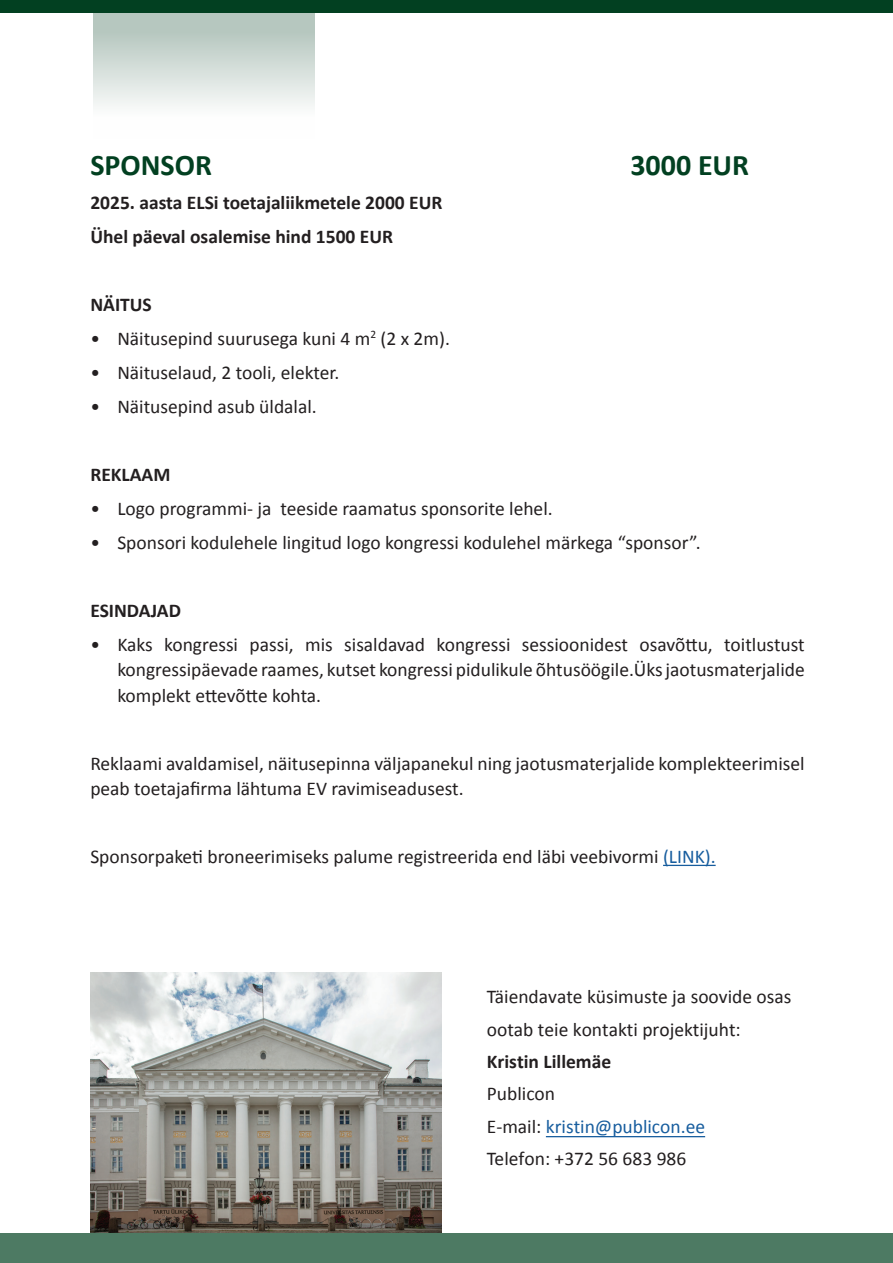
<style>
.page{position:relative;width:893px;height:1263px;background:#fff}
.page>*{position:absolute;margin:0;border:0;box-sizing:border-box;transform-origin:0 0}
.t1{font:700 30px "Calibri";color:#024021}
.t2{font:19.5px/25.5px "Calibri";color:#231f20}
.t3{font:700 19.5px/34px "Calibri";color:#231f20}
.s1{color:#175d9e}
</style>
<div class="page">
<div style="left:94px;top:13px;width:221px;height:125px;background:linear-gradient(to bottom,#adc0b7,#fff)"></div>
<hr style="left:663px;top:865px;width:53px;height:1px;background:#175d9e">
<div style="left:0;top:0;width:893px;height:13px;background:#024021"></div>
<hr style="left:546px;top:1136px;width:159px;height:1px;background:#175d9e">
<img style="left:90px;top:973px;width:352px;height:260px">
<div style="left:0;top:1233px;width:893px;height:30px;background:#4d7a63"></div>
<h1 class="t1" style="left:90px;top:143px;width:123px">SPONSOR</h1>
<h1 class="t1" style="left:630px;top:143px;width:120px">3000 EUR</h1>
<p class="t3" style="left:90px;top:184px;width:354px">2025. aasta ELSi toetajaliikmetele 2000 EUR<br>Ühel päeval osalemise hind 1500 EUR</p>
<p class="t3" style="left:90px;top:286px;width:63px">NÄITUS</p>
<p class="t2" style="left:90px;top:325px;width:361px">• Näitusepind suurusega kuni 4 m<sup>2</sup> (2 x 2m).</p>
<p class="t2" style="left:90px;top:359px;width:250px">• Näituselaud, 2 tooli, elekter.</p>
<p class="t2" style="left:90px;top:393px;width:228px">• Näitusepind asub üldalal.</p>
<p class="t3" style="left:90px;top:456px;width:82px">REKLAAM</p>
<p class="t2" style="left:90px;top:495px;width:464px">• Logo programmi- ja teeside raamatus sponsorite lehel.</p>
<p class="t2" style="left:90px;top:529px;width:612px">• Sponsori kodulehele lingitud logo kongressi kodulehel märkega “sponsor”.</p>
<p class="t3" style="left:90px;top:592px;width:92px">ESINDAJAD</p>
<p class="t2" style="left:117px;top:631px;width:689px;text-align:justify;text-indent:-27px">• Kaks kongressi passi, mis sisaldavad kongressi sessioonidest osavõttu, toitlustust kongressipäevade raames, kutset kongressi pidulikule õhtusöögile.Üks jaotusmaterjalide komplekt ettevõtte kohta.</p>
<p class="t2" style="left:90px;top:750px;width:716px">Reklaami avaldamisel, näitusepinna väljapanekul ning jaotusmaterjalide komplekteerimisel peab toetajafirma lähtuma EV ravimiseadusest.</p>
<p class="t2" style="left:90px;top:844px;width:627px">Sponsorpaketi broneerimiseks palume registreerida end läbi veebivormi <span class="s1">(LINK).</span></p>
<p class="t2" style="left:487px;top:981px;width:306px;line-height:32.2px">Täiendavate küsimuste ja soovide osas ootab teie kontakti projektijuht:</p>
<p class="t3" style="left:487px;top:1044px;width:126px">Kristin Lillemäe</p>
<p class="t2" style="left:487px;top:1078px;width:220px;line-height:32.2px">Publicon<br>E-mail: <span class="s1">kristin@publicon.ee<br></span>Telefon: +372 56 683 986</p>
</div>
